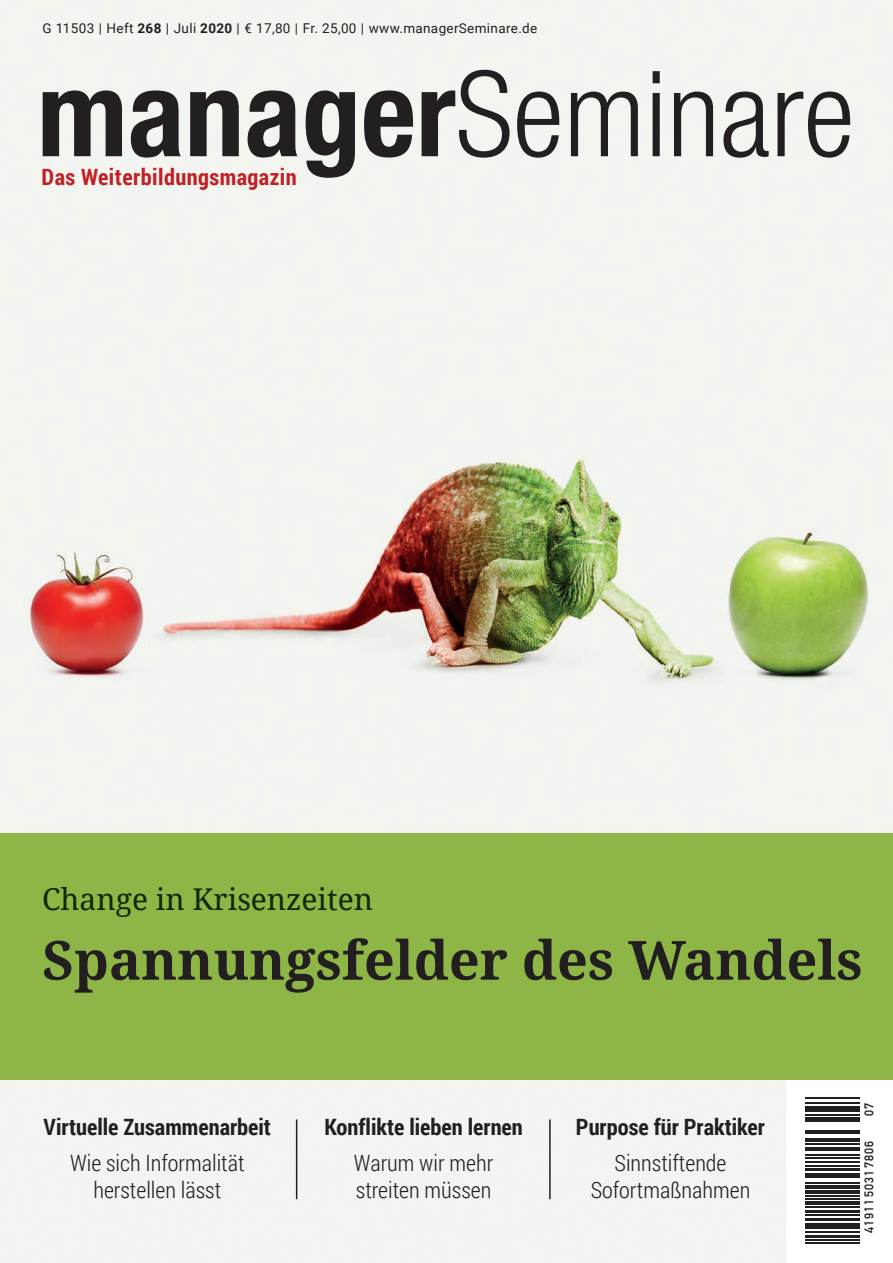
<style>
.page{position:relative;width:893px;height:1263px;background:#fff}
.page>*{position:absolute;margin:0;border:0;box-sizing:border-box;transform-origin:0 0}
.t1{font:700 54px "Droid Serif";color:#231f20}
.t2{font:30px "Droid Serif";color:#0f2800}
.t3{font:300 22.5px/27px "Roboto Condensed";color:#231f20;text-align:center}
.t4{font:700 22.5px "Roboto Condensed";color:#231f20}
.t5{font:700 22.5px "Roboto Condensed";letter-spacing:.02em;color:#c12025}
.t6{font:13.5px "Roboto";letter-spacing:.025em;color:#231f20}
.t7{font:700 12.45px "DIN Alternate";letter-spacing:.1em;color:#231f20}
.s1{font-weight:700}
</style>
<div class="page">
<div style="left:0;top:0;width:893px;height:833px;background:#f4f4f0"></div>
<div style="left:0;top:833px;width:893px;height:247px;background:#8eb646"></div>
<svg style="left:43px;top:70px;width:807px;height:108px;fill:#f2f4f0"></svg>
<hr style="left:549px;top:1119px;width:2px;height:80px;background:#231f20">
<hr style="left:296px;top:1119px;width:1px;height:80px;background:#231f20">
<svg style="left:806px;top:1097px;width:54px;height:147px"></svg>
<hr style="left:806px;top:1242px;width:54px;height:1px;background:#231f20">
<hr style="left:806px;top:1240px;width:54px;height:1px;background:#231f20">
<hr style="left:806px;top:1235px;width:54px;height:2px;background:#231f20">
<hr style="left:806px;top:1231px;width:54px;height:1px;background:#231f20">
<hr style="left:806px;top:1228px;width:54px;height:1px;background:#231f20">
<hr style="left:806px;top:1223px;width:54px;height:4px;background:#231f20">
<hr style="left:806px;top:1218px;width:54px;height:3px;background:#231f20">
<hr style="left:806px;top:1215px;width:54px;height:1px;background:#231f20">
<hr style="left:806px;top:1210px;width:54px;height:2px;background:#231f20">
<hr style="left:806px;top:1206px;width:54px;height:1px;background:#231f20">
<hr style="left:806px;top:1201px;width:54px;height:4px;background:#231f20">
<hr style="left:806px;top:1198px;width:54px;height:1px;background:#231f20">
<hr style="left:806px;top:1196px;width:54px;height:1px;background:#231f20">
<hr style="left:806px;top:1190px;width:54px;height:3px;background:#231f20">
<hr style="left:806px;top:1187px;width:54px;height:1px;background:#231f20">
<hr style="left:806px;top:1185px;width:54px;height:1px;background:#231f20">
<hr style="left:806px;top:1182px;width:54px;height:2px;background:#231f20">
<hr style="left:806px;top:1176px;width:54px;height:2px;background:#231f20">
<hr style="left:806px;top:1173px;width:54px;height:2px;background:#231f20">
<hr style="left:806px;top:1168px;width:54px;height:2px;background:#231f20">
<hr style="left:806px;top:1166px;width:54px;height:1px;background:#231f20">
<hr style="left:806px;top:1161px;width:54px;height:1px;background:#231f20">
<hr style="left:806px;top:1157px;width:54px;height:2px;background:#231f20">
<hr style="left:806px;top:1154px;width:54px;height:1px;background:#231f20">
<hr style="left:806px;top:1147px;width:54px;height:3px;background:#231f20">
<hr style="left:806px;top:1143px;width:54px;height:1px;background:#231f20">
<hr style="left:806px;top:1141px;width:54px;height:1px;background:#231f20">
<hr style="left:806px;top:1138px;width:54px;height:1px;background:#231f20">
<hr style="left:806px;top:1132px;width:54px;height:2px;background:#231f20">
<hr style="left:806px;top:1130px;width:54px;height:1px;background:#231f20">
<hr style="left:806px;top:1120px;width:54px;height:2px;background:#231f20">
<hr style="left:806px;top:1117px;width:54px;height:2px;background:#231f20">
<hr style="left:806px;top:1114px;width:54px;height:2px;background:#231f20">
<hr style="left:806px;top:1108px;width:54px;height:4px;background:#231f20">
<hr style="left:806px;top:1106px;width:54px;height:1px;background:#231f20">
<hr style="left:806px;top:1103px;width:54px;height:1px;background:#231f20">
<hr style="left:806px;top:1098px;width:54px;height:1px;background:#231f20">
<img style="left:152px;top:418px;width:572px;height:379px">
<p class="t6" style="left:43px;top:19px;width:496px">G 11503 | Heft <span class="s1">268</span> | Juli <span class="s1">2020</span> | € 17,80 | Fr. 25,00 | www.managerSeminare.de</p>
<p class="t5" style="left:42px;top:161px;width:257px">Das Weiterbildungsmagazin</p>
<h2 class="t2" style="left:42px;top:882px;width:333px">Change in Krisenzeiten</h2>
<h1 class="t1" style="left:42px;top:929px;width:822px">Spannungsfelder des Wandels</h1>
<p class="t4" style="left:44px;top:1111px;width:229px">Virtuelle Zusammenarbeit</p>
<p class="t3" style="left:70px;top:1149px;width:176px">Wie sich Informalität herstellen lässt</p>
<p class="t4" style="left:324px;top:1111px;width:200px">Konflikte lieben lernen</p>
<p class="t3" style="left:354px;top:1149px;width:141px;text-align:left">Warum wir mehr streiten müssen</p>
<p class="t4" style="left:576px;top:1111px;width:191px">Purpose für Praktiker</p>
<p class="t3" style="left:591px;top:1149px;width:161px">Sinnstiftende<br>Sofortmaßnahmen</p>
<p class="t7" style="left:859px;top:1116px;width:15px;rotate:-90deg">07</p>
<p class="t7" style="left:859px;top:1233px;width:94px;rotate:-90deg">4191150317806</p>
</div>
